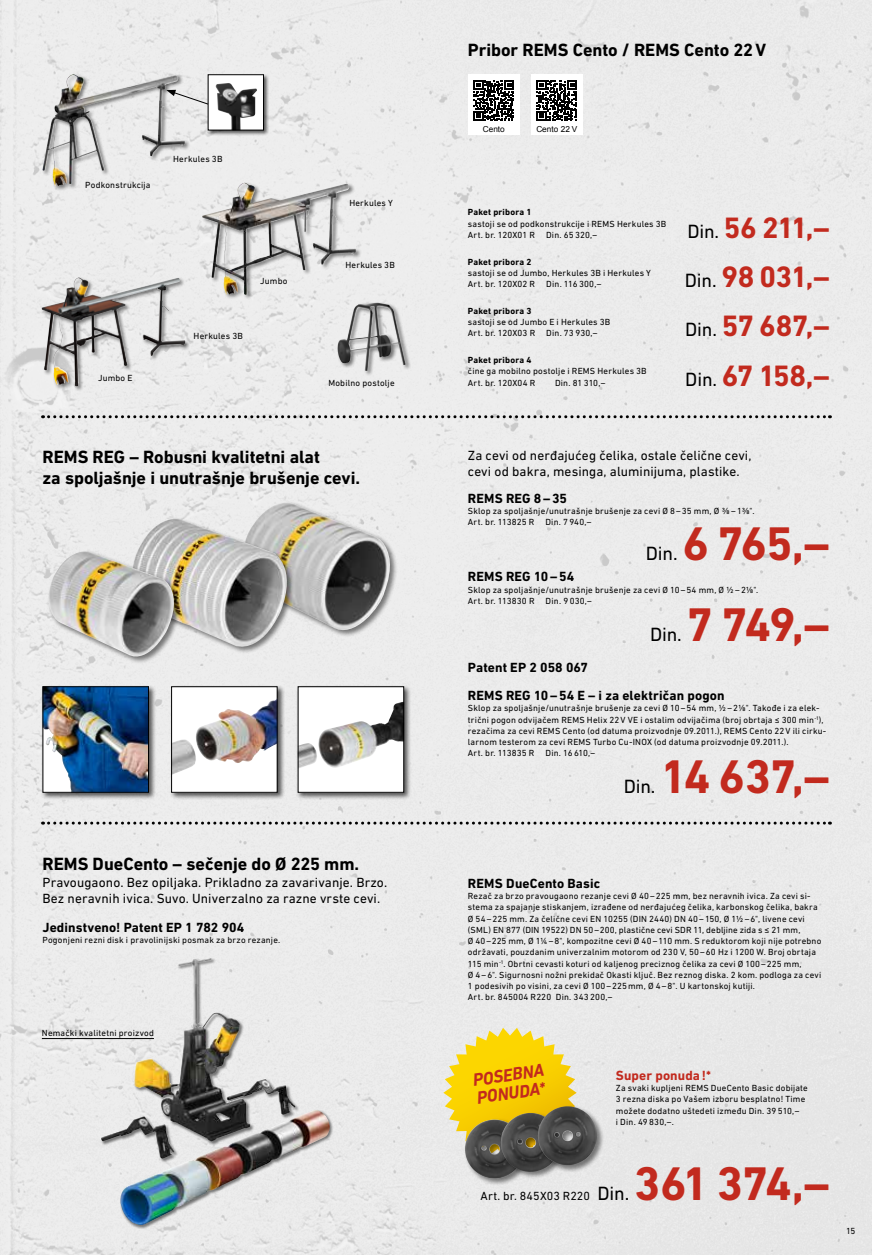
<style>
.page{position:relative;width:872px;height:1255px;background:#fff}
.page>*{position:absolute;margin:0;border:0;box-sizing:border-box;transform-origin:0 0}
.t1{font:700 48px "DIN Next W1 G";letter-spacing:-.04em;color:#c22a1e}
.t2{font:700 30px "DIN Next W1 G";letter-spacing:-.025em;color:#c22a1e}
.t3{font:19.5px "DIN Next W1 G";letter-spacing:-.01em;color:#000}
.t4{font:700 18px/21px "DIN Next W1 G";letter-spacing:-.005em;color:#000}
.t5{font:italic 700 18px/18px "DIN Next W1 G";color:#c22a1e}
.t6{font:13.5px/16.5px "DIN Next W1 G";letter-spacing:.01em;color:#000}
.t7{font:700 13.5px/28px "DIN Next W1 G";letter-spacing:.01em;color:#000}
.t8{font:700 13.5px "DIN Next W1 G";letter-spacing:.01em;color:#c22a1e}
.t9{font:12px "DIN Next W1 G";letter-spacing:.015em;color:#000}
.t10{font:9px/11.2px "DIN Next W1 G";letter-spacing:.02em;color:#000}
.t11{font:700 9px "DIN Next W1 G";letter-spacing:.02em;color:#000}
.t12{font:8.25px "Arial";color:#000}
.s1{font-weight:400;font-size:19.5px;color:#000}
.s2{font-size:19.5px}
</style>
<div class="page">
<div style="left:0;top:0;width:872px;height:1254px;background:#ebebeb"></div>
<svg style="left:43px;top:415px;width:787px;height:3px;background:#969696"></svg>
<svg style="left:43px;top:821px;width:787px;height:3px;background:#9f9f9f"></svg>
<div style="left:201px;top:182px;width:160px;height:118px;background:#000;opacity:.5"></div>
<img style="left:202px;top:183px;width:108px;height:112px">
<div style="left:40px;top:276px;width:151px;height:115px;background:#000;opacity:.5"></div>
<img style="left:42px;top:277px;width:86px;height:109px">
<div style="left:336px;top:302px;width:75px;height:74px;background:#000;opacity:.5"></div>
<img style="left:337px;top:303px;width:68px;height:68px">
<div style="left:100px;top:957px;width:199px;height:205px;background:#000;opacity:.5"></div>
<img style="left:134px;top:958px;width:116px;height:151px">
<div style="left:120px;top:1109px;width:214px;height:119px;background:#000;opacity:.5"></div>
<img style="left:120px;top:1109px;width:210px;height:116px">
<hr style="left:42px;top:1038px;width:112px;height:1px;background:#000">
<div style="left:169px;top:684px;width:116px;height:116px;background:#000;opacity:.65"></div>
<div style="left:172px;top:686px;width:105px;height:106px;background:#fff"></div>
<img style="left:196px;top:700px;width:79px;height:63px">
<div style="left:171px;top:686px;width:106px;height:106px;border:1px solid #000"></div>
<div style="left:296px;top:684px;width:115px;height:116px;background:#000;opacity:.65"></div>
<div style="left:298px;top:686px;width:106px;height:106px;background:#fff"></div>
<img style="left:300px;top:702px;width:102px;height:66px">
<div style="left:298px;top:686px;width:106px;height:106px;border:1px solid #000"></div>
<div style="left:41px;top:684px;width:115px;height:116px;background:#000;opacity:.65"></div>
<img style="left:45px;top:688px;width:102px;height:102px">
<div style="left:43px;top:686px;width:106px;height:106px;border:1px solid #000"></div>
<div style="left:240px;top:501px;width:157px;height:136px;background:#000;opacity:.5"></div>
<img style="left:239px;top:503px;width:154px;height:130px">
<div style="left:130px;top:517px;width:164px;height:137px;background:#000;opacity:.5"></div>
<img style="left:130px;top:519px;width:158px;height:129px">
<div style="left:47px;top:550px;width:134px;height:114px;background:#000;opacity:.5"></div>
<img style="left:47px;top:551px;width:131px;height:111px">
<div style="left:41px;top:73px;width:149px;height:118px;background:#000;opacity:.5"></div>
<img style="left:42px;top:74px;width:115px;height:112px">
<div style="left:207px;top:73px;width:62px;height:63px;background:#000;opacity:.65"></div>
<div style="left:208px;top:75px;width:55px;height:55px;background:#fff"></div>
<img style="left:215px;top:83px;width:42px;height:45px">
<div style="left:208px;top:74px;width:56px;height:56px;border:1px solid #000"></div>
<svg style="left:166px;top:90px;width:43px;height:15px"></svg>
<div style="left:468px;top:74px;width:52px;height:52px;background:#fff"></div>
<svg style="left:473px;top:80px;width:41px;height:41px"></svg>
<div style="left:468px;top:126px;width:52px;height:8px;background:#fff"></div>
<div style="left:531px;top:74px;width:52px;height:52px;background:#fff"></div>
<svg style="left:536px;top:80px;width:41px;height:41px"></svg>
<div style="left:531px;top:126px;width:52px;height:8px;background:#fff"></div>
<svg style="left:443px;top:1027px;width:133px;height:130px;background:#f4d847"></svg>
<div style="left:464px;top:1117px;width:68px;height:68px;background:#000;opacity:.5"></div>
<img style="left:465px;top:1119px;width:34px;height:59px">
<div style="left:499px;top:1111px;width:68px;height:68px;background:#000;opacity:.5"></div>
<img style="left:501px;top:1112px;width:35px;height:59px">
<div style="left:536px;top:1104px;width:68px;height:68px;background:#000;opacity:.5"></div>
<img style="left:538px;top:1106px;width:59px;height:59px">
<h3 class="t4" style="left:468px;top:39px;width:300px">Pribor REMS Cento / REMS Cento 22V</h3>
<p class="t10" style="left:85px;top:179px;width:67px">Podkonstrukcija</p>
<p class="t10" style="left:173px;top:153px;width:51px">Herkules 3B</p>
<p class="t10" style="left:98px;top:372px;width:36px">Jumbo E</p>
<p class="t10" style="left:260px;top:275px;width:29px">Jumbo</p>
<p class="t10" style="left:194px;top:330px;width:51px">Herkules 3B</p>
<p class="t10" style="left:349px;top:197px;width:45px">Herkules Y</p>
<p class="t10" style="left:345px;top:259px;width:51px">Herkules 3B</p>
<p class="t10" style="left:328px;top:377px;width:68px">Mobilno postolje</p>
<p class="t12" style="left:483px;top:124px;width:24px">Cento</p>
<p class="t12" style="left:536px;top:124px;width:42px">Cento 22 V</p>
<p class="t11" style="left:468px;top:207px;width:65px">Paket pribora 1</p>
<p class="t10" style="left:468px;top:218px;width:200px">sastoji se od podkonstrukcije i REMS Herkules 3B<br>Art. br. 120X01 R Din. 65 320,–</p>
<h2 class="t2" style="left:687px;top:210px;width:144px"><span class="s1">Din.</span> 56 211,–</h2>
<p class="t11" style="left:468px;top:256px;width:65px">Paket pribora 2</p>
<p class="t10" style="left:468px;top:267px;width:185px">sastoji se od Jumbo, Herkules 3B i Herkules Y<br>Art. br. 120X02 R Din. 116 300,–</p>
<h2 class="t2" style="left:684px;top:259px;width:146px"><span class="s1">Din.</span> 98 031,–</h2>
<p class="t11" style="left:468px;top:305px;width:65px">Paket pribora 3</p>
<p class="t10" style="left:468px;top:316px;width:144px">sastoji se od Jumbo E i Herkules 3B<br>Art. br. 120X03 R Din. 73 930,–</p>
<h2 class="t2" style="left:685px;top:309px;width:146px"><span class="s1">Din.</span> 57 687,–</h2>
<p class="t11" style="left:468px;top:355px;width:65px">Paket pribora 4</p>
<p class="t10" style="left:468px;top:365px;width:180px">čine ga mobilno postolje i REMS Herkules 3B<br>Art. br. 120X04 R</p>
<h2 class="t2" style="left:685px;top:358px;width:146px"><span class="s1">Din.</span> 67 158,–</h2>
<p class="t10" style="left:555px;top:377px;width:52px">Din. 81 310,–</p>
<h3 class="t4" style="left:43px;top:446px;width:319px">REMS REG – Robusni kvalitetni alat<br>za spoljašnje i unutrašnje brušenje cevi.</h3>
<h3 class="t6" style="left:468px;top:446px;width:285px">Za cevi od nerđajućeg čelika, ostale čelične cevi, cevi od bakra, mesinga, aluminijuma, plastike.</h3>
<h3 class="t7" style="left:468px;top:484px;width:101px">REMS REG 8–35</h3>
<p class="t10" style="left:468px;top:505px;width:288px">Sklop za spoljašnje/unutrašnje brušenje za cevi Ø 8–35 mm, Ø ⅜–1⅜".<br>Art. br. 113825 R Din. 7 940,–</p>
<h1 class="t1" style="left:682px;top:515px;width:148px">6 765,–</h1>
<h3 class="t3" style="left:646px;top:542px;width:33px">Din.</h3>
<h3 class="t7" style="left:468px;top:562px;width:108px">REMS REG 10–54</h3>
<p class="t10" style="left:468px;top:583px;width:292px">Sklop za spoljašnje/unutrašnje brušenje za cevi Ø 10–54 mm, Ø ½–2⅛".<br>Art. br. 113830 R Din. 9 030,–</p>
<h3 class="t3" style="left:650px;top:622px;width:33px">Din.</h3>
<h1 class="t1" style="left:686px;top:596px;width:144px">7 749,–</h1>
<h3 class="t7" style="left:468px;top:653px;width:258px">Patent EP 2 058 067<br>REMS REG 10–54 E – i za električan pogon</h3>
<p class="t10" style="left:468px;top:702px;width:360px">Sklop za spoljašnje/unutrašnje brušenje za cevi Ø 10–54 mm, ½–2⅛". Takođe i za elek&shy;trični pogon odvijačem REMS Helix 22V VE i ostalim odvijačima (broj obrtaja ≤ 300 min<sup>-1</sup>), rezačima za cevi REMS Cento (od datuma proizvodnje 09.2011.), REMS Cento 22V ili cirku&shy;larnom testerom za cevi REMS Turbo Cu-INOX (od datuma proizvodnje 09.2011.).<br>Art. br. 113835 R Din. 16 610,–</p>
<h3 class="t3" style="left:623px;top:774px;width:33px">Din.</h3>
<h1 class="t1" style="left:660px;top:748px;width:171px">14 637,–</h1>
<h3 class="t4" style="left:43px;top:853px;width:318px">REMS DueCento – sečenje do Ø 225 mm.</h3>
<h3 class="t6" style="left:43px;top:873px;width:346px">Pravougaono. Bez opiljaka. Prikladno za zavarivanje. Brzo.<br>Bez neravnih ivica. Suvo. Univerzalno za razne vrste cevi.</h3>
<h3 class="t7" style="left:43px;top:913px;width:203px">Jedinstveno! Patent EP 1 782 904</h3>
<p class="t10" style="left:43px;top:934px;width:239px">Pogonjeni rezni disk i pravolinijski posmak za brzo rezanje.</p>
<p class="t10" style="left:42px;top:1027px;width:113px">Nemački kvalitetni proizvod</p>
<h3 class="t7" style="left:468px;top:869px;width:134px">REMS DueCento Basic</h3>
<p class="t10" style="left:468px;top:890px;width:355px">Rezač za brzo pravougaono rezanje cevi Ø 40–225 mm, bez neravnih ivica. Za cevi si&shy;stema za spajanje stiskanjem, izrađene od nerđajućeg čelika, karbonskog čelika, bakra Ø 54–225 mm. Za čelične cevi EN 10255 (DIN 2440) DN 40–150, Ø 1½–6", livene cevi (SML) EN 877 (DIN 19522) DN 50–200, plastične cevi SDR 11, debljine zida s ≤ 21 mm,<br>Ø 40–225 mm, Ø 1¼–8", kompozitne cevi Ø 40–110 mm. S reduktorom koji nije potrebno održavati, pouzdanim univerzalnim motorom od 230 V, 50–60 Hz i 1200 W. Broj obrtaja 115 min<sup>-1</sup>. Obrtni cevasti koturi od kaljenog preciznog čelika za cevi Ø 100–225 mm,<br>Ø 4–6". Sigurnosni nožni prekidač Okasti ključ. Bez reznog diska. 2 kom. podloga za cevi 1 podesivih po visini, za cevi Ø 100–225mm, Ø 4–8". U kartonskoj kutiji.<br>Art. br. 845004 R220 Din. 343 200,–</p>
<h3 class="t5" style="left:472px;top:1070px;width:73px;rotate:-8deg">POSEBNA<br>PONUDA*</h3>
<h3 class="t8" style="left:616px;top:1067px;width:97px">Super ponuda!*</h3>
<p class="t10" style="left:616px;top:1082px;width:193px">Za svaki kupljeni REMS DueCento Basic dobijate 3 rezna diska po Vašem izboru besplatno! Time možete dodatno uštedeti između Din. 39 510,–<br>i Din. 49 830,–.</p>
<h3 class="t9" style="left:480px;top:1188px;width:150px">Art. br. 845X03 R220 <span class="s2">Din.</span></h3>
<h1 class="t1" style="left:634px;top:1155px;width:197px">361 374,–</h1>
<p class="t10" style="left:846px;top:1224px;width:11px">15</p>
</div>
